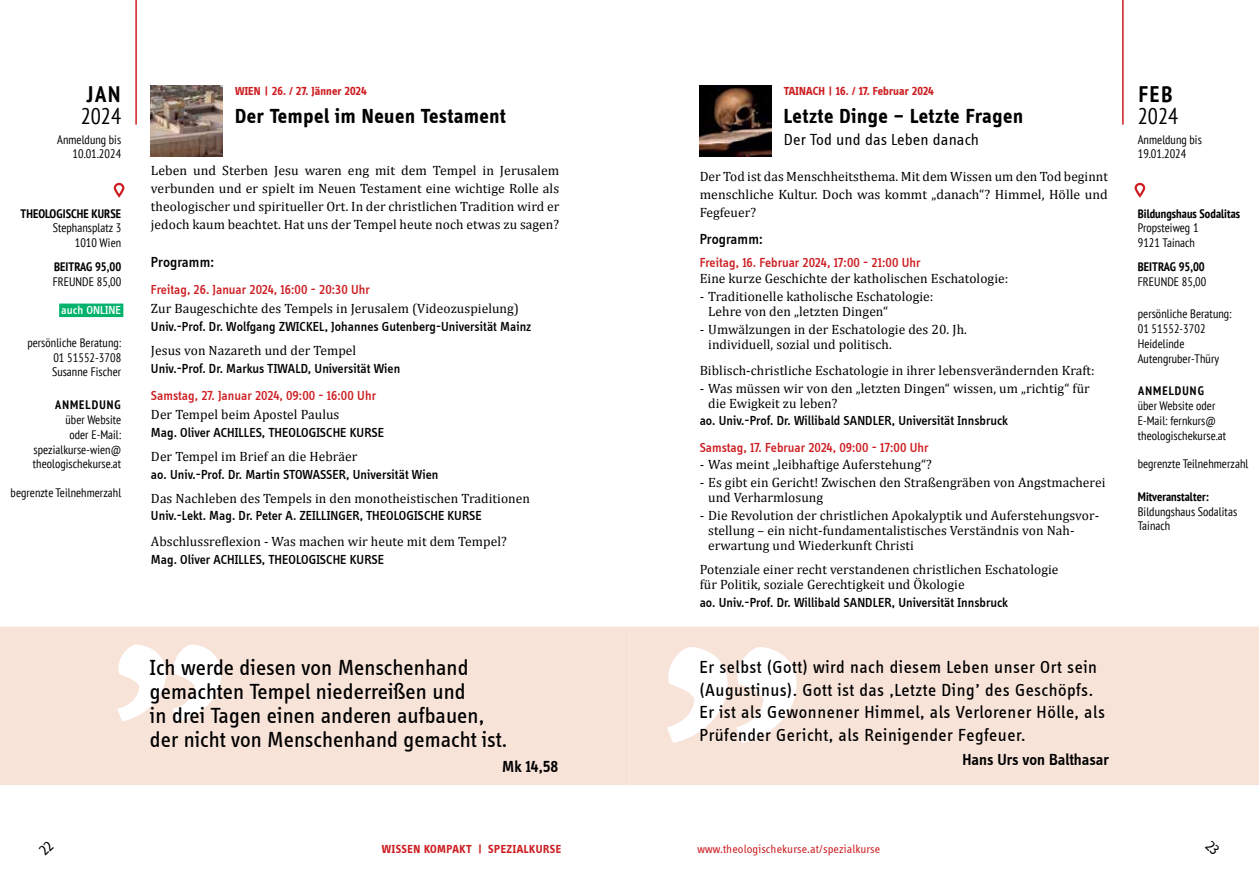
<style>
.page{position:relative;width:1259px;height:893px;background:#fff}
.page>*{position:absolute;margin:0;border:0;box-sizing:border-box;transform-origin:0 0}
.t1{font:22.5px/24px "Info Disp";letter-spacing:.005em;color:#000}
.t2{font:condensed 22.5px "PT Sans";color:#000}
.t3{font:700 condensed 22.5px "PT Sans";letter-spacing:.08em;color:#000}
.t4{font:700 21px "Info Disp";letter-spacing:.03em;color:#000}
.t5{font:18px/22.5px "Info Disp";letter-spacing:.03em;color:#000}
.t6{font:600 16.5px "Info Disp";color:#000}
.t7{font:16.5px "Info Disp";letter-spacing:.01em;color:#000}
.t8{font:500 15px "Info Disp";letter-spacing:.005em;color:#000}
.t9{font:13.5px/15px "Cambria";letter-spacing:.005em;color:#000}
.t10{font:500 13.5px "Info Disp";letter-spacing:.005em;color:#000}
.t11{font:500 13.5px "Info Disp";letter-spacing:.005em;color:#cd1d21}
.t12{font:condensed 12.3px/14.7px "PT Sans";letter-spacing:.005em;color:#000}
.t13{font:700 condensed 12.3px "PT Sans";letter-spacing:.005em;color:#000}
.t14{font:700 condensed 12.3px "PT Sans";letter-spacing:.085em;color:#000}
.t15{font:700 12px "Info Disp";letter-spacing:.01em;color:#cd1d21}
.t16{font:12px "Info Disp";letter-spacing:.01em;color:#cd1d21}
.t17{font:700 12px "Info Disp";letter-spacing:.035em;color:#cd1d21}
.t18{font:500 12px "Info Disp";letter-spacing:.01em;color:#fff}
</style>
<div class="page">
<div style="left:114px;top:183px;width:10px;height:14px;border:2px solid #cd1d21;border-radius:4px"></div>
<div style="left:1134px;top:183px;width:11px;height:14px;border:2px solid #cd1d21;border-radius:4px"></div>
<hr style="left:135px;top:0;width:2px;height:125px;background:#cd1d21">
<hr style="left:1122px;top:0;width:1px;height:125px;background:#cd1d21">
<img style="left:151px;top:85px;width:71px;height:71px">
<div style="left:59px;top:304px;width:64px;height:13px;background:#00b26c"></div>
<div style="left:0;top:627px;width:629px;height:158px;background:#f8e3d9"></div>
<svg style="left:117px;top:644px;width:104px;height:77px"></svg>
<img style="left:699px;top:85px;width:72px;height:71px">
<div style="left:629px;top:627px;width:630px;height:158px;background:#f8e3d9"></div>
<svg style="left:667px;top:647px;width:129px;height:96px"></svg>
<h1 class="t3" style="left:87px;top:79px;width:35px">JAN</h1>
<h1 class="t2" style="left:81px;top:102px;width:42px">2024</h1>
<p class="t12" style="left:57px;top:132px;width:66px;text-align:right">Anmeldung bis<br>10.01.2024</p>
<p class="t13" style="left:21px;top:205px;width:102px">THEOLOGISCHE KURSE</p>
<p class="t12" style="left:53px;top:220px;width:70px;text-align:right">Stephansplatz 3<br>1010 Wien</p>
<p class="t13" style="left:54px;top:258px;width:69px">BEITRAG 95,00</p>
<p class="t12" style="left:53px;top:274px;width:70px">FREUNDE 85,00</p>
<p class="t18" style="left:61px;top:304px;width:62px">auch ONLINE</p>
<p class="t12" style="left:52px;top:335px;width:71px;text-align:justify;text-indent:-25px">persönliche Beratung:<br>01 51552-3708<br>Susanne Fischer</p>
<p class="t14" style="left:55px;top:397px;width:67px">ANMELDUNG</p>
<p class="t12" style="left:33px;top:412px;width:90px;text-align:right">über Website<br>oder E-Mail: spezialkurse-wien@ theologischekurse.at</p>
<p class="t12" style="left:11px;top:485px;width:112px">begrenzte Teilnehmerzahl</p>
<p class="t15" style="left:235px;top:84px;width:133px">WIEN | 26. / 27. Jänner 2024</p>
<h2 class="t4" style="left:235px;top:104px;width:272px">Der Tempel im Neuen Testament</h2>
<p class="t9" style="left:151px;top:162px;width:410px;line-height:18px;text-align:justify">Leben und Sterben Jesu waren eng mit dem Tempel in Jerusalem verbunden und er spielt im Neuen Testament eine wichtige Rolle als theologischer und spiritueller Ort. In der christlichen Tradition wird er jedoch kaum beachtet. Hat uns der Tempel heute noch etwas zu sagen?</p>
<p class="t8" style="left:151px;top:254px;width:65px">Programm:</p>
<p class="t11" style="left:151px;top:282px;width:220px">Freitag, 26. Januar 2024, 16:00 - 20:30 Uhr</p>
<p class="t9" style="left:151px;top:301px;width:370px">Zur Baugeschichte des Tempels in Jerusalem (Videozuspielung)</p>
<p class="t10" style="left:151px;top:319px;width:382px">Univ.-Prof. Dr. Wolfgang ZWICKEL, Johannes Gutenberg-Universität Mainz</p>
<p class="t9" style="left:151px;top:343px;width:207px">Jesus von Nazareth und der Tempel</p>
<p class="t10" style="left:151px;top:361px;width:251px">Univ.-Prof. Dr. Markus TIWALD, Universität Wien</p>
<p class="t11" style="left:151px;top:388px;width:227px">Samstag, 27. Januar 2024, 09:00 - 16:00 Uhr</p>
<p class="t9" style="left:151px;top:407px;width:190px">Der Tempel beim Apostel Paulus</p>
<p class="t10" style="left:151px;top:425px;width:234px">Mag. Oliver ACHILLES, THEOLOGISCHE KURSE</p>
<p class="t9" style="left:151px;top:449px;width:208px">Der Tempel im Brief an die Hebräer</p>
<p class="t10" style="left:151px;top:467px;width:289px">ao. Univ.-Prof. Dr. Martin STOWASSER, Universität Wien</p>
<p class="t9" style="left:151px;top:491px;width:380px">Das Nachleben des Tempels in den monotheistischen Traditionen</p>
<p class="t10" style="left:151px;top:508px;width:332px">Univ.-Lekt. Mag. Dr. Peter A. ZEILLINGER, THEOLOGISCHE KURSE</p>
<p class="t9" style="left:151px;top:534px;width:357px">Abschlussreflexion - Was machen wir heute mit dem Tempel?</p>
<p class="t10" style="left:151px;top:552px;width:234px">Mag. Oliver ACHILLES, THEOLOGISCHE KURSE</p>
<h1 class="t1" style="left:150px;top:655px;width:359px">Ich werde diesen von Menschenhand gemachten Tempel niederreißen und<br>in drei Tagen einen anderen aufbauen, der nicht von Menschenhand gemacht ist.</h1>
<p class="t6" style="left:502px;top:757px;width:58px">Mk 14,58</p>
<p class="t15" style="left:784px;top:84px;width:152px">TAINACH | 16. / 17. Februar 2024</p>
<h2 class="t4" style="left:784px;top:104px;width:241px">Letzte Dinge – Letzte Fragen</h2>
<p class="t7" style="left:784px;top:131px;width:197px">Der Tod und das Leben danach</p>
<p class="t9" style="left:699px;top:168px;width:410px;line-height:18px;text-align:justify">Der Tod ist das Menschheitsthema. Mit dem Wissen um den Tod beginnt menschliche Kultur. Doch was kommt „danach“? Himmel, Hölle und Fegfeuer?</p>
<p class="t8" style="left:699px;top:231px;width:65px">Programm:</p>
<p class="t11" style="left:699px;top:255px;width:222px">Freitag, 16. Februar 2024, 17:00 - 21:00 Uhr</p>
<p class="t9" style="left:699px;top:271px;width:310px">Eine kurze Geschichte der katholischen Eschatologie:</p>
<p class="t9" style="left:708px;top:289px;width:227px;text-indent:-9px">- Traditionelle katholische Eschatologie:<br>Lehre von den „letzten Dingen“</p>
<p class="t9" style="left:708px;top:322px;width:260px;text-indent:-9px">- Umwälzungen in der Eschatologie des 20. Jh. individuell, sozial und politisch.</p>
<p class="t9" style="left:699px;top:362px;width:396px">Biblisch-christliche Eschatologie in ihrer lebensverändernden Kraft:</p>
<p class="t9" style="left:708px;top:380px;width:383px;text-indent:-9px">- Was müssen wir von den „letzten Dingen“ wissen, um „richtig“ für die Ewigkeit zu leben?</p>
<p class="t10" style="left:699px;top:413px;width:310px">ao. Univ.-Prof. Dr. Willibald SANDLER, Universität Innsbruck</p>
<p class="t11" style="left:699px;top:440px;width:230px">Samstag, 17. Februar 2024, 09:00 - 17:00 Uhr</p>
<p class="t9" style="left:699px;top:457px;width:234px">- Was meint „leibhaftige Auferstehung“?</p>
<p class="t9" style="left:708px;top:475px;width:399px;text-indent:-9px">- Es gibt ein Gericht! Zwischen den Straßengräben von Angstmacherei und Verharmlosung</p>
<p class="t9" style="left:708px;top:508px;width:392px;text-indent:-9px">- Die Revolution der christlichen Apokalyptik und Auferstehungsvor&shy;stellung – ein nicht-fundamentalistisches Verständnis von Nah&shy;erwartung und Wiederkunft Christi</p>
<p class="t9" style="left:699px;top:562px;width:360px">Potenziale einer recht verstandenen christlichen Eschatologie für Politik, soziale Gerechtigkeit und Ökologie</p>
<p class="t10" style="left:699px;top:595px;width:310px">ao. Univ.-Prof. Dr. Willibald SANDLER, Universität Innsbruck</p>
<h3 class="t5" style="left:699px;top:655px;width:407px">Er selbst (Gott) wird nach diesem Leben unser Ort sein (Augustinus). Gott ist das ‚Letzte Ding’ des Geschöpfs.<br>Er ist als Gewonnener Himmel, als Verlorener Hölle, als Prüfender Gericht, als Reinigender Fegfeuer.</h3>
<p class="t6" style="left:962px;top:750px;width:148px">Hans Urs von Balthasar</p>
<p class="t17" style="left:382px;top:842px;width:181px">WISSEN KOMPAKT | SPEZIALKURSE</p>
<p class="t16" style="left:697px;top:842px;width:184px">www.theologischekurse.at/spezialkurse</p>
<h1 class="t3" style="left:1138px;top:79px;width:35px">FEB</h1>
<h1 class="t2" style="left:1137px;top:102px;width:42px">2024</h1>
<p class="t12" style="left:1137px;top:132px;width:66px">Anmeldung bis<br>19.01.2024</p>
<p class="t13" style="left:1137px;top:205px;width:104px">Bildungshaus Sodalitas</p>
<p class="t12" style="left:1137px;top:220px;width:62px">Propsteiweg 1<br>9121 Tainach</p>
<p class="t13" style="left:1137px;top:258px;width:69px">BEITRAG 95,00</p>
<p class="t12" style="left:1137px;top:274px;width:70px">FREUNDE 85,00</p>
<p class="t12" style="left:1137px;top:306px;width:95px">persönliche Beratung:<br>01 51552-3702<br>Heidelinde<br>Autengruber-Thüry</p>
<p class="t14" style="left:1138px;top:383px;width:67px">ANMELDUNG</p>
<p class="t12" style="left:1137px;top:398px;width:90px">über Website oder<br>E-Mail: fernkurs@ theologischekurse.at</p>
<p class="t12" style="left:1137px;top:456px;width:112px">begrenzte Teilnehmerzahl</p>
<p class="t13" style="left:1137px;top:488px;width:72px">Mitveranstalter:</p>
<p class="t12" style="left:1137px;top:504px;width:101px">Bildungshaus Sodalitas<br>Tainach</p>
</div>
